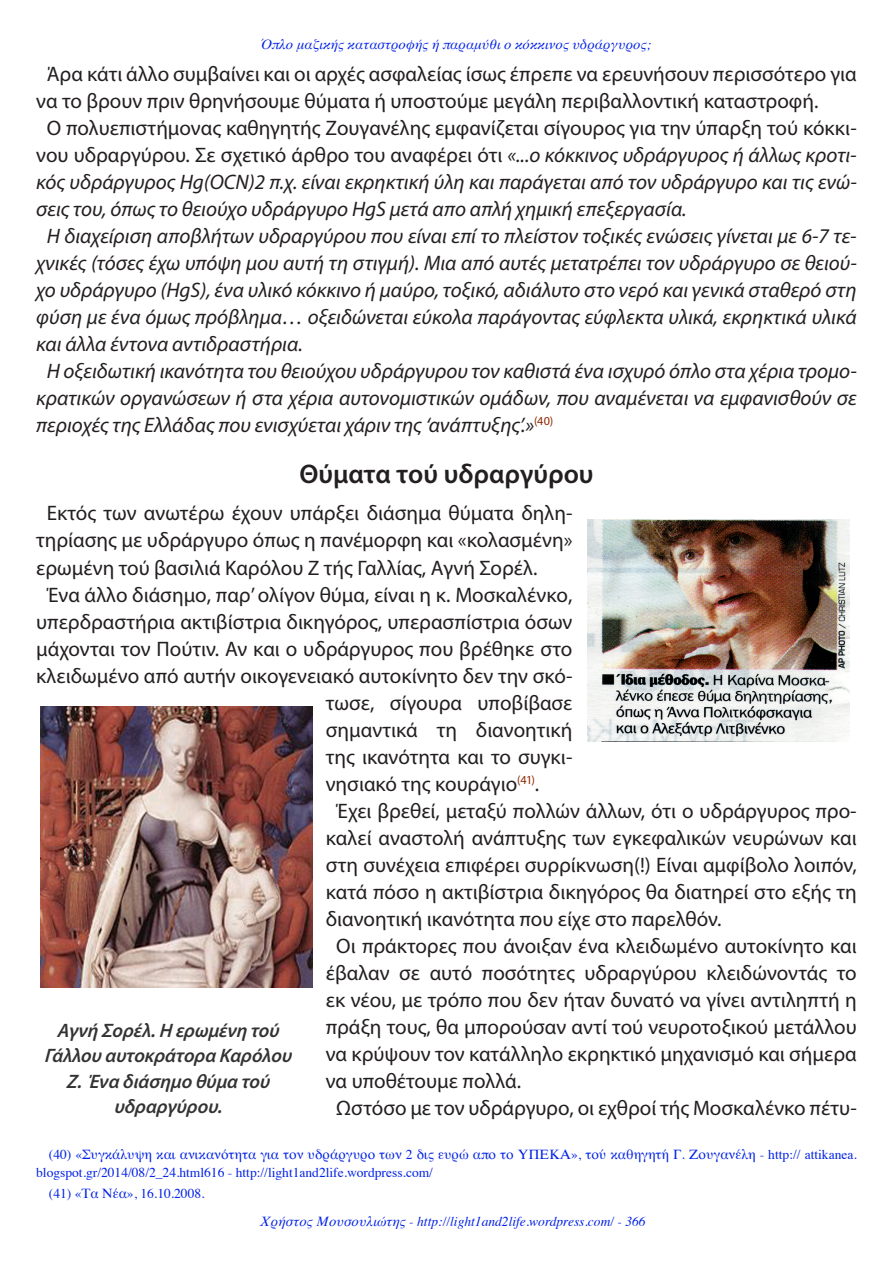
<style>
.page{position:relative;width:893px;height:1263px;background:#fff}
.page>*{position:absolute;margin:0;border:0;box-sizing:border-box;transform-origin:0 0}
.t1{font:600 27px "Myriad Pro";color:#231f20}
.t2{font:21px "Myriad Pro";color:#231f20}
.t3{font:italic 21px "Myriad Pro";color:#231f20}
.t4{font:italic 600 19.5px/25.5px "Myriad Pro";color:#333;text-align:center}
.t5{font:13.5px/18px "Times";color:#0021e7}
.t6{font:italic 13.5px "Times";color:#0021e7}
.s1{font-style:italic}
</style>
<div class="page">
<img style="left:40px;top:706px;width:272px;height:282px">
<img style="left:587px;top:520px;width:262px;height:221px">
<p class="t6" style="left:260px;top:33px;width:393px">Όπλο μαζικής καταστροφής ή παραμύθι ο κόκκινος υδράργυρος;</p>
<p class="t2" style="left:47px;top:61px;width:811px">Άρα κάτι άλλο συμβαίνει και οι αρχές ασφαλείας ίσως έπρεπε να ερευνήσουν περισσότερο για</p>
<p class="t2" style="left:36px;top:88px;width:784px">να το βρουν πριν θρηνήσουμε θύματα ή υποστούμε μεγάλη περιβαλλοντική καταστροφή.</p>
<p class="t2" style="left:47px;top:115px;width:812px">Ο πολυεπιστήμονας καθηγητής Ζουγανέλης εμφανίζεται σίγουρος για την ύπαρξη τού κόκκι-</p>
<p class="t2" style="left:36px;top:142px;width:822px">νου υδραργύρου. Σε σχετικό άρθρο του αναφέρει ότι <span class="s1">«...ο κόκκινος υδράργυρος ή άλλως κροτι-</span></p>
<p class="t3" style="left:36px;top:169px;width:822px">κός υδράργυρος Hg(OCN)2 π.χ. είναι εκρηκτική ύλη και παράγεται από τον υδράργυρο και τις ενώ-</p>
<p class="t3" style="left:36px;top:196px;width:652px">σεις του, όπως το θειούχο υδράργυρο HgS μετά απο απλή χημική επεξεργασία.</p>
<p class="t3" style="left:47px;top:223px;width:811px">Η διαχείριση αποβλήτων υδραργύρου που είναι επί το πλείστον τοξικές ενώσεις γίνεται με 6-7 τε-</p>
<p class="t3" style="left:36px;top:250px;width:822px">χνικές (τόσες έχω υπόψη μου αυτή τη στιγμή). Μια από αυτές μετατρέπει τον υδράργυρο σε θειού-</p>
<p class="t3" style="left:36px;top:277px;width:822px">χο υδράργυρο (HgS), ένα υλικό κόκκινο ή μαύρο, τοξικό, αδιάλυτο στο νερό και γενικά σταθερό στη</p>
<p class="t3" style="left:36px;top:304px;width:822px">φύση με ένα όμως πρόβλημα… οξειδώνεται εύκολα παράγοντας εύφλεκτα υλικά, εκρηκτικά υλικά</p>
<p class="t3" style="left:36px;top:331px;width:268px">και άλλα έντονα αντιδραστήρια.</p>
<p class="t3" style="left:47px;top:358px;width:812px">Η οξειδωτική ικανότητα του θειούχου υδράργυρου τον καθιστά ένα ισχυρό όπλο στα χέρια τρομο-</p>
<p class="t3" style="left:36px;top:385px;width:822px">κρατικών οργανώσεων ή στα χέρια αυτονομιστικών ομάδων, που αναμένεται να εμφανισθούν σε</p>
<p class="t3" style="left:36px;top:412px;width:519px">περιοχές της Ελλάδας που ενισχύεται χάριν της ‘ανάπτυξης’.»<sup>(40)</sup></p>
<p class="t1" style="left:299px;top:457px;width:296px">Θύματα τού υδραργύρου</p>
<p class="t2" style="left:47px;top:500px;width:527px">Εκτός των ανωτέρω έχουν υπάρξει διάσημα θύματα δηλη-</p>
<p class="t2" style="left:36px;top:527px;width:538px">τηρίασης με υδράργυρο όπως η πανέμορφη και «κολασμένη»</p>
<p class="t2" style="left:36px;top:554px;width:503px">ερωμένη τού βασιλιά Καρόλου Ζ τής Γαλλίας, Αγνή Σορέλ.</p>
<p class="t2" style="left:47px;top:581px;width:527px">Ένα άλλο διάσημο, παρ’ ολίγον θύμα, είναι η κ. Μοσκαλένκο,</p>
<p class="t2" style="left:36px;top:608px;width:538px">υπερδραστήρια ακτιβίστρια δικηγόρος, υπερασπίστρια όσων</p>
<p class="t2" style="left:36px;top:635px;width:538px">μάχονται τον Πούτιν. Αν και ο υδράργυρος που βρέθηκε στο</p>
<p class="t2" style="left:36px;top:662px;width:538px">κλειδωμένο από αυτήν οικογενειακό αυτοκίνητο δεν την σκό-</p>
<p class="t2" style="left:326px;top:689px;width:248px">τωσε, σίγουρα υποβίβασε</p>
<p class="t2" style="left:326px;top:716px;width:248px">σημαντικά τη διανοητική</p>
<p class="t2" style="left:326px;top:743px;width:248px">της ικανότητα και το συγκι-</p>
<p class="t2" style="left:326px;top:770px;width:215px">νησιακό της κουράγιο<sup>(41)</sup>.</p>
<p class="t2" style="left:336px;top:797px;width:522px">Έχει βρεθεί, μεταξύ πολλών άλλων, ότι ο υδράργυρος προ-</p>
<p class="t2" style="left:326px;top:824px;width:532px">καλεί αναστολή ανάπτυξης των εγκεφαλικών νευρώνων και</p>
<p class="t2" style="left:326px;top:851px;width:532px">στη συνέχεια επιφέρει συρρίκνωση(!) Είναι αμφίβολο λοιπόν,</p>
<p class="t2" style="left:326px;top:878px;width:532px">κατά πόσο η ακτιβίστρια δικηγόρος θα διατηρεί στο εξής τη</p>
<p class="t2" style="left:326px;top:905px;width:397px">διανοητική ικανότητα που είχε στο παρελθόν.</p>
<p class="t2" style="left:336px;top:932px;width:522px">Οι πράκτορες που άνοιξαν ένα κλειδωμένο αυτοκίνητο και</p>
<p class="t2" style="left:326px;top:959px;width:532px">έβαλαν σε αυτό ποσότητες υδραργύρου κλειδώνοντάς το</p>
<p class="t2" style="left:326px;top:986px;width:532px">εκ νέου, με τρόπο που δεν ήταν δυνατό να γίνει αντιληπτή η</p>
<p class="t2" style="left:326px;top:1013px;width:532px">πράξη τους, θα μπορούσαν αντί τού νευροτοξικού μετάλλου</p>
<p class="t2" style="left:326px;top:1040px;width:532px">να κρύψουν τον κατάλληλο εκρηκτικό μηχανισμό και σήμερα</p>
<p class="t2" style="left:326px;top:1067px;width:197px">να υποθέτουμε πολλά.</p>
<p class="t2" style="left:336px;top:1094px;width:522px">Ωστόσο με τον υδράργυρο, οι εχθροί τής Μοσκαλένκο πέτυ-</p>
<p class="t5" style="left:36px;top:1144px;width:822px;text-indent:13px">(40) «Συγκάλυψη και ανικανότητα για τον υδράργυρο των 2 δις ευρώ απο το ΥΠΕΚΑ», τού καθηγητή Γ. Ζουγανέλη - http:// attikanea. blogspot.gr/2014/08/2_24.html616 - http://light1and2life.wordpress.com/</p>
<p class="t5" style="left:49px;top:1183px;width:157px">(41) «Τα Νέα», 16.10.2008.</p>
<p class="t4" style="left:45px;top:1017px;width:250px">Αγνή Σορέλ. Η ερωμένη τού<br>Γάλλου αυτοκράτορα Καρόλου<br>Ζ. Ένα διάσημο θύμα τού υδραργύρου.</p>
<p class="t6" style="left:260px;top:1210px;width:387px">Χρήστος Μουσουλιώτης - http://light1and2life.wordpress.com/ - 366</p>
</div>
